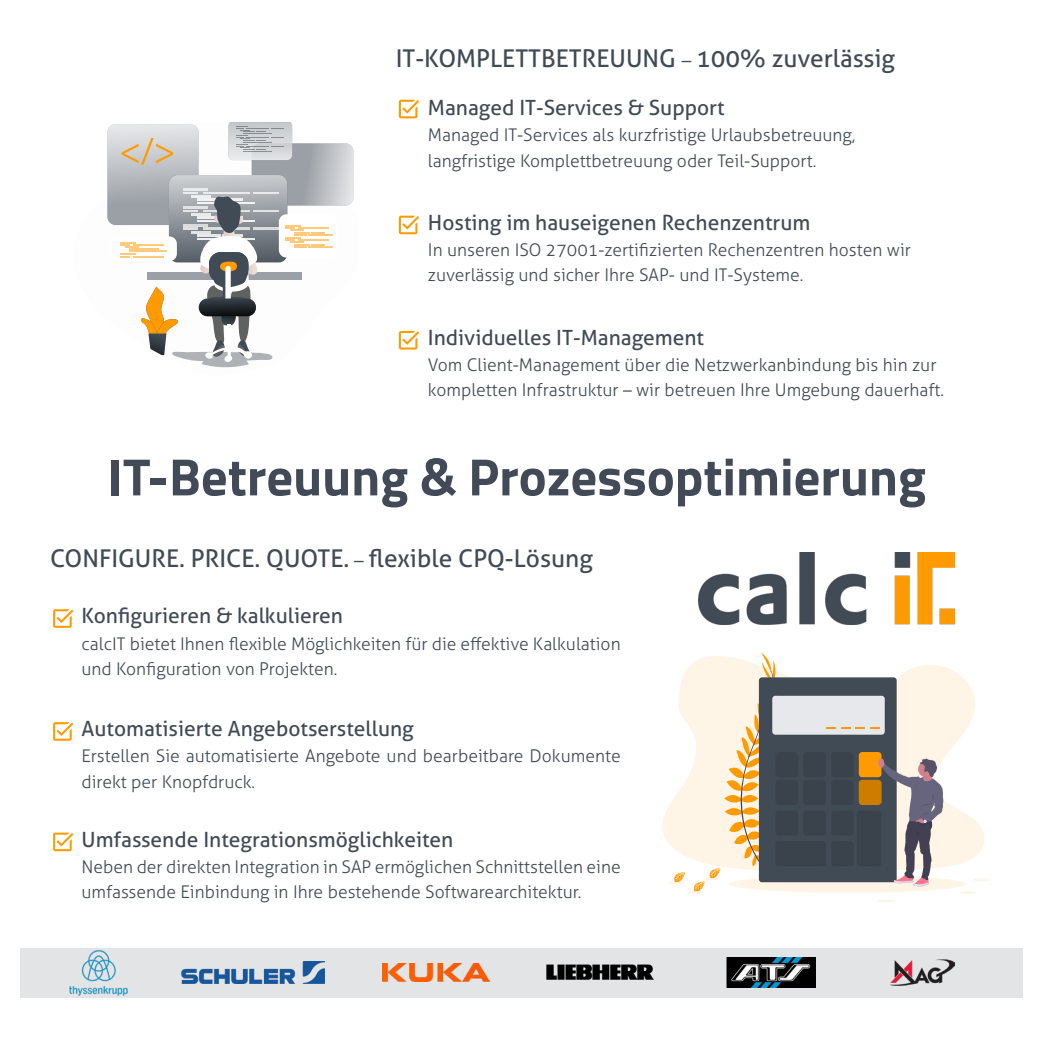
<style>
.page{position:relative;width:1042px;height:1042px;background:#fff}
.page>*{position:absolute;margin:0;border:0;box-sizing:border-box;transform-origin:0 0}
.t1{font:700 52.5px "Titillium Web";color:#414a56}
.t2{font:24.5px "Aller";color:#414b55}
.t3{font:21px "Aller";color:#414b55}
.t4{font:300 17.5px/25.2px "Aller";color:#414b55}
.s1{font-weight:300;font-size:19.25px}
</style>
<div class="page">
<svg style="left:107px;top:122px;width:246px;height:246px"></svg>
<svg style="left:399px;top:100px;width:19px;height:18px"></svg>
<svg style="left:399px;top:216px;width:19px;height:18px"></svg>
<svg style="left:662px;top:664px;width:323px;height:203px;fill:#fff5e7"></svg>
<svg style="left:729px;top:875px;width:237px;height:18px"></svg>
<svg style="left:674px;top:872px;width:11px;height:9px"></svg>
<svg style="left:692px;top:652px;width:87px;height:239px;background:#fdeace"></svg>
<hr style="left:687px;top:891px;width:17px;height:3px;background:#ff9b00;border-radius:50%">
<hr style="left:959px;top:891px;width:18px;height:3px;background:#ff9b00;border-radius:50%">
<hr style="left:877px;top:899px;width:17px;height:3px;background:#ff9b00;border-radius:50%">
<hr style="left:973px;top:878px;width:17px;height:3px;background:#ff9b00;border-radius:50%">
<hr style="left:703px;top:877px;width:17px;height:3px;background:#ff9b00;border-radius:50%">
<hr style="left:668px;top:881px;width:17px;height:3px;background:#ff9b00;border-radius:50%">
<div style="left:759px;top:677px;width:137px;height:205px;background:#414b55;border-radius:3px"></div>
<svg style="left:771px;top:695px;width:115px;height:40px"></svg>
<div style="left:772px;top:696px;width:113px;height:39px;background:#e6e8ec;border-radius:3px"></div>
<div style="left:775px;top:752px;width:23px;height:25px;background:#3a434c;border-radius:3px"></div>
<div style="left:803px;top:752px;width:23px;height:25px;background:#3a434c;border-radius:3px"></div>
<div style="left:831px;top:752px;width:23px;height:25px;background:#3a434c;border-radius:3px"></div>
<div style="left:859px;top:752px;width:22px;height:26px;background:#725d37;border-radius:9px"></div>
<div style="left:859px;top:752px;width:22px;height:25px;background:#ff9b00;border-radius:3px"></div>
<div style="left:775px;top:780px;width:23px;height:25px;background:#3a434c;border-radius:3px"></div>
<div style="left:803px;top:780px;width:23px;height:25px;background:#3a434c;border-radius:3px"></div>
<div style="left:831px;top:780px;width:23px;height:25px;background:#3a434c;border-radius:3px"></div>
<div style="left:775px;top:810px;width:23px;height:26px;background:#3a434c;border-radius:3px"></div>
<div style="left:803px;top:810px;width:23px;height:26px;background:#3a434c;border-radius:3px"></div>
<div style="left:831px;top:810px;width:23px;height:26px;background:#3a434c;border-radius:3px"></div>
<div style="left:831px;top:841px;width:23px;height:25px;background:#3a434c;border-radius:3px"></div>
<div style="left:859px;top:780px;width:22px;height:25px;background:#cd7c00;border-radius:4px"></div>
<div style="left:775px;top:841px;width:51px;height:25px;background:#3a434c;border-radius:3px"></div>
<div style="left:856px;top:810px;width:25px;height:56px;background:#3a434c;border-radius:4px"></div>
<svg style="left:826px;top:728px;width:54px;height:1px"></svg>
<svg style="left:876px;top:758px;width:68px;height:129px"></svg>
<svg style="left:53px;top:609px;width:20px;height:19px"></svg>
<svg style="left:53px;top:722px;width:20px;height:19px"></svg>
<svg style="left:53px;top:832px;width:20px;height:19px"></svg>
<img style="left:698px;top:553px;width:256px;height:71px">
<svg style="left:399px;top:331px;width:19px;height:18px"></svg>
<div style="left:20px;top:947px;width:1002px;height:50px;background:#e2e4e5"></div>
<img style="left:181px;top:961px;width:144px;height:22px">
<img style="left:67px;top:947px;width:64px;height:49px">
<img style="left:547px;top:964px;width:107px;height:15px">
<img style="left:727px;top:957px;width:88px;height:30px">
<img style="left:889px;top:959px;width:66px;height:26px">
<img style="left:382px;top:963px;width:107px;height:18px">
<h2 class="t2" style="left:396px;top:44px;width:501px">IT-KOMPLETTBETREUUNG <span class="s1">–</span> 100% zuverlässig</h2>
<p class="t3" style="left:428px;top:95px;width:298px">Managed IT-Services &amp; Support</p>
<p class="t4" style="left:428px;top:122px;width:429px">Managed IT-Services als kurzfristige Urlaubsbetreuung, langfristige Komplettbetreuung oder Teil-Support.</p>
<p class="t3" style="left:428px;top:210px;width:384px">Hosting im hauseigenen Rechenzentrum</p>
<p class="t4" style="left:428px;top:237px;width:484px">In unseren ISO 27001-zertifizierten Rechenzentren hosten wir zuverlässig und sicher Ihre SAP- und IT-Systeme.</p>
<p class="t3" style="left:428px;top:325px;width:278px">Individuelles IT-Management</p>
<p class="t4" style="left:428px;top:352px;width:518px">Vom Client-Management über die Netzwerkanbindung bis hin zur kompletten Infrastruktur – wir betreuen Ihre Umgebung dauerhaft.</p>
<h1 class="t1" style="left:108px;top:437px;width:819px">IT-Betreuung &amp; Prozessoptimierung</h1>
<h2 class="t2" style="left:50px;top:543px;width:544px">CONFIGURE. PRICE. QUOTE. <span class="s1">–</span> flexible CPQ-Lösung</h2>
<p class="t3" style="left:82px;top:603px;width:263px">Konfigurieren &amp; kalkulieren</p>
<p class="t4" style="left:82px;top:631px;width:541px">calcIT bietet Ihnen flexible Möglichkeiten für die effektive Kalkulation und Konfiguration von Projekten.</p>
<p class="t3" style="left:82px;top:716px;width:334px">Automatisierte Angebotserstellung</p>
<p class="t4" style="left:82px;top:743px;width:541px">Erstellen Sie automatisierte Angebote und bearbeitbare Dokumente direkt per Knopfdruck.</p>
<p class="t3" style="left:82px;top:826px;width:373px">Umfassende Integrationsmöglichkeiten</p>
<p class="t4" style="left:82px;top:854px;width:541px">Neben der direkten Integration in SAP ermöglichen Schnittstellen eine umfassende Einbindung in Ihre bestehende Softwarearchitektur.</p>
</div>
